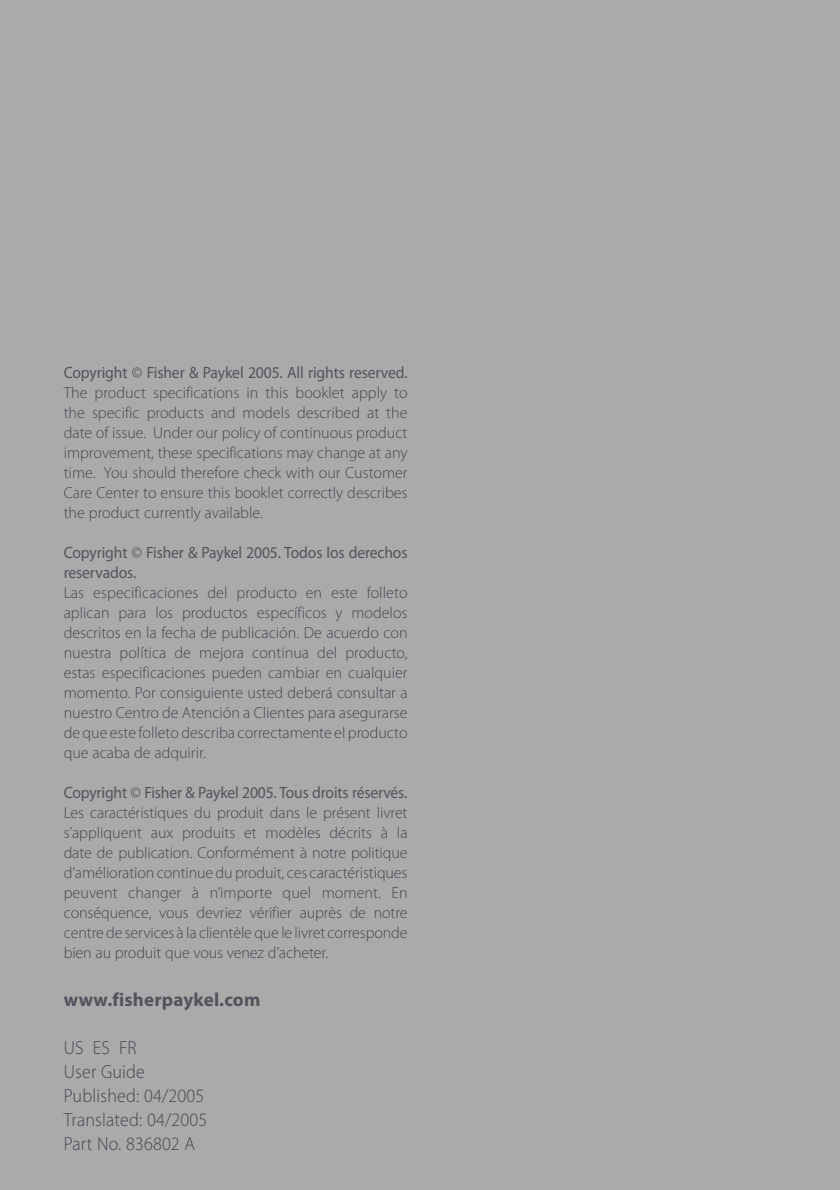
<style>
.page{position:relative;width:840px;height:1190px;background:#fff}
.page>*{position:absolute;margin:0;border:0;box-sizing:border-box;transform-origin:0 0}
.t1{font:300 19px/24px "Myriad Pro";letter-spacing:.01em;color:#464752;scale:.95 1}
.t2{font:700 19px "Myriad Pro";letter-spacing:.01em;color:#54535d}
.t3{font:16.4px/20px "Myriad Pro";letter-spacing:-.005em;color:#54535d;scale:.95 1}
.t4{font:300 16px/20px "Myriad Pro";color:#464752;text-align:justify}
</style>
<div class="page">
<div style="left:0;top:0;width:839px;height:1190px;background:#aaa"></div>
<p class="t3" style="left:64px;top:364px;width:363px">Copyright © Fisher &amp; Paykel 2005. All rights reserved.</p>
<p class="t4" style="left:64px;top:384px;width:345px">The product specifications in this booklet apply to the specific products and models described at the date of issue. Under our policy of continuous product improvement, these specifications may change at any time. You should therefore check with our Customer Care Center to ensure this booklet correctly describes the product currently available.</p>
<p class="t3" style="left:64px;top:544px;width:363px">Copyright © Fisher &amp; Paykel 2005. Todos los derechos reservados.</p>
<p class="t4" style="left:64px;top:584px;width:345px">Las especificaciones del producto en este folleto aplican para los productos específicos y modelos descritos en la fecha de publicación. De acuerdo con nuestra política de mejora continua del producto, estas especificaciones pueden cambiar en cualquier momento. Por consiguiente usted deberá consultar a nuestro Centro de Atención a Clientes para asegurarse de que este folleto describa correctamente el producto que acaba de adquirir.</p>
<p class="t3" style="left:64px;top:784px;width:363px">Copyright © Fisher &amp; Paykel 2005. Tous droits réservés.</p>
<p class="t4" style="left:64px;top:804px;width:345px">Les caractéristiques du produit dans le présent livret s’appliquent aux produits et modèles décrits à la date de publication. Conformément à notre politique d’amélioration continue du produit, ces caractéristiques peuvent changer à n’importe quel moment. En conséquence, vous devriez vérifier auprès de notre centre de services à la clientèle que le livret corresponde bien au produit que vous venez d’acheter.</p>
<p class="t2" style="left:64px;top:992px;width:198px">www.fisherpaykel.com</p>
<p class="t1" style="left:64px;top:1037px;width:153px">US ES FR<br>User Guide<br>Published: 04/2005<br>Translated: 04/2005<br>Part No. 836802 A</p>
</div>
